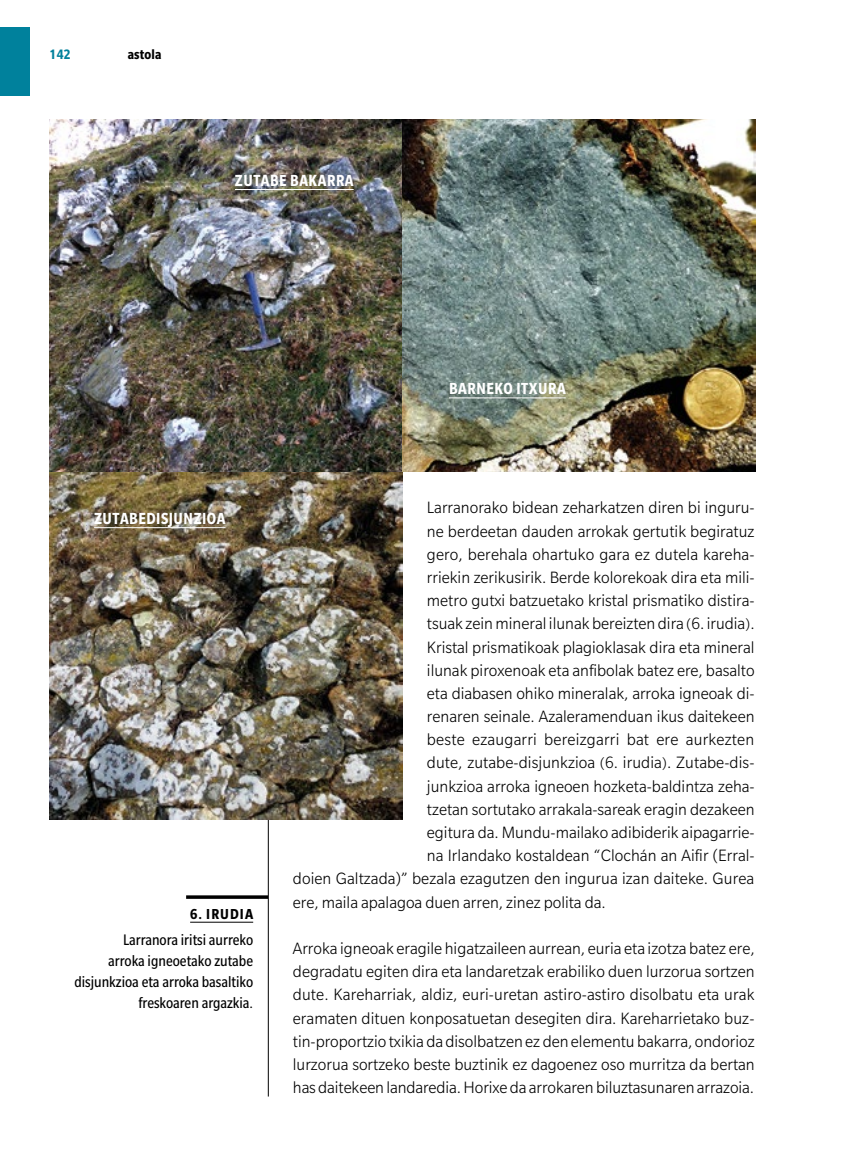
<style>
.page{position:relative;width:844px;height:1166px;background:#fff}
.page>*{position:absolute;margin:0;border:0;box-sizing:border-box;transform-origin:0 0}
.t1{font:300 17.85px/23.3px "Slate Pro";color:#000;text-align:justify;scale:.96 1}
.t2{font:700 condensed 17.5px "Slate Pro";letter-spacing:.03em;color:#fff;scale:.96 1}
.t3{font:condensed 16.62px/21px "Slate Pro";color:#000;text-align:right}
.t4{font:700 condensed 15.75px "Slate Pro";color:#000}
.t5{font:700 condensed 14.88px "Slate Pro";letter-spacing:.01em;color:#000}
.t6{font:700 condensed 14.88px "Slate Pro";color:#00819c}
.s1{font-size:15.75px}
</style>
<div class="page">
<hr style="left:268px;top:524px;width:1px;height:572px;background:#000">
<svg style="left:186px;top:895px;width:82px;height:4px"></svg>
<hr style="left:190px;top:922px;width:63px;height:1px;background:#000">
<img style="left:50px;top:472px;width:352px;height:347px">
<img style="left:50px;top:119px;width:704px;height:353px">
<hr style="left:449px;top:398px;width:116px;height:1px;background:#fff">
<hr style="left:235px;top:189px;width:118px;height:1px;background:#fff">
<hr style="left:94px;top:527px;width:131px;height:1px;background:#fff">
<div style="left:0;top:28px;width:30px;height:68px;background:#00819c"></div>
<p class="t6" style="left:50px;top:47px;width:22px">142</p>
<p class="t5" style="left:128px;top:47px;width:35px">astola</p>
<p class="t2" style="left:235px;top:171px;width:125px">ZUTABE BAKARRA</p>
<p class="t2" style="left:449px;top:379px;width:123px">BARNEKO ITXURA</p>
<p class="t2" style="left:94px;top:509px;width:138px">ZUTABEDISJUNZIOA</p>
<p class="t4" style="left:190px;top:905px;width:25px">6. irudia</p>
<p class="t3" style="left:74px;top:929px;width:180px">Larranora iritsi aurreko<br>arroka igneoetako zutabe disjunkzioa eta arroka basaltiko freskoaren argazkia.</p>
<p class="t1" style="left:427px;top:496px;width:343px">Larranorako bidean zeharkatzen diren bi inguru-</p>
<p class="t1" style="left:427px;top:519px;width:342px">ne berdeetan dauden arrokak gertutik begiratuz</p>
<p class="t1" style="left:427px;top:542px;width:343px">gero, berehala ohartuko gara ez dutela kareha-</p>
<p class="t1" style="left:427px;top:565px;width:343px">rriekin zerikusirik. Berde kolorekoak dira eta mili-</p>
<p class="t1" style="left:427px;top:589px;width:343px">metro gutxi batzuetako kristal prismatiko distira-</p>
<p class="t1" style="left:427px;top:612px;width:343px">tsuak zein mineral ilunak bereizten dira <span class="s1">(</span>6. irudia<span class="s1">)</span>.</p>
<p class="t1" style="left:427px;top:635px;width:343px">Kristal prismatikoak plagioklasak dira eta mineral</p>
<p class="t1" style="left:427px;top:658px;width:343px">ilunak piroxenoak eta anfibolak batez ere, basalto</p>
<p class="t1" style="left:427px;top:681px;width:343px">eta diabasen ohiko mineralak, arroka igneoak di-</p>
<p class="t1" style="left:427px;top:705px;width:342px">renaren seinale. Azaleramenduan ikus daitekeen</p>
<p class="t1" style="left:427px;top:728px;width:342px">beste ezaugarri bereizgarri bat ere aurkezten</p>
<p class="t1" style="left:427px;top:751px;width:343px">dute, zutabe-disjunkzioa <span class="s1">(</span>6. irudia<span class="s1">)</span>. Zutabe-dis-</p>
<p class="t1" style="left:427px;top:774px;width:343px">junkzioa arroka igneoen hozketa-baldintza zeha-</p>
<p class="t1" style="left:427px;top:797px;width:343px">tzetan sortutako arrakala-sareak eragin dezakeen</p>
<p class="t1" style="left:427px;top:820px;width:343px">egitura da. Mundu-mailako adibiderik aipagarrie-</p>
<p class="t1" style="left:427px;top:844px;width:343px">na Irlandako kostaldean “Clochán an Aifir (Erral-</p>
<p class="t1" style="left:293px;top:867px;width:482px">doien Galtzada)” bezala ezagutzen den ingurua izan daiteke. Gurea</p>
<p class="t1" style="left:293px;top:890px;width:327px">ere, maila apalagoa duen arren, zinez polita da.</p>
<p class="t1" style="left:293px;top:936px;width:482px">Arroka igneoak eragile higatzaileen aurrean, euria eta izotza batez ere, degradatu egiten dira eta landaretzak erabiliko duen lurzorua sortzen dute. Kareharriak, aldiz, euri-uretan astiro-astiro disolbatu eta urak eramaten dituen konposatuetan desegiten dira. Kareharrietako buz&shy;tin-proportzio txikia da disolbatzen ez den elementu bakarra, ondorioz lurzorua sortzeko beste buztinik ez dagoenez oso murritza da bertan has daitekeen landaredia. Horixe da arrokaren biluztasunaren arrazoia.</p>
</div>
